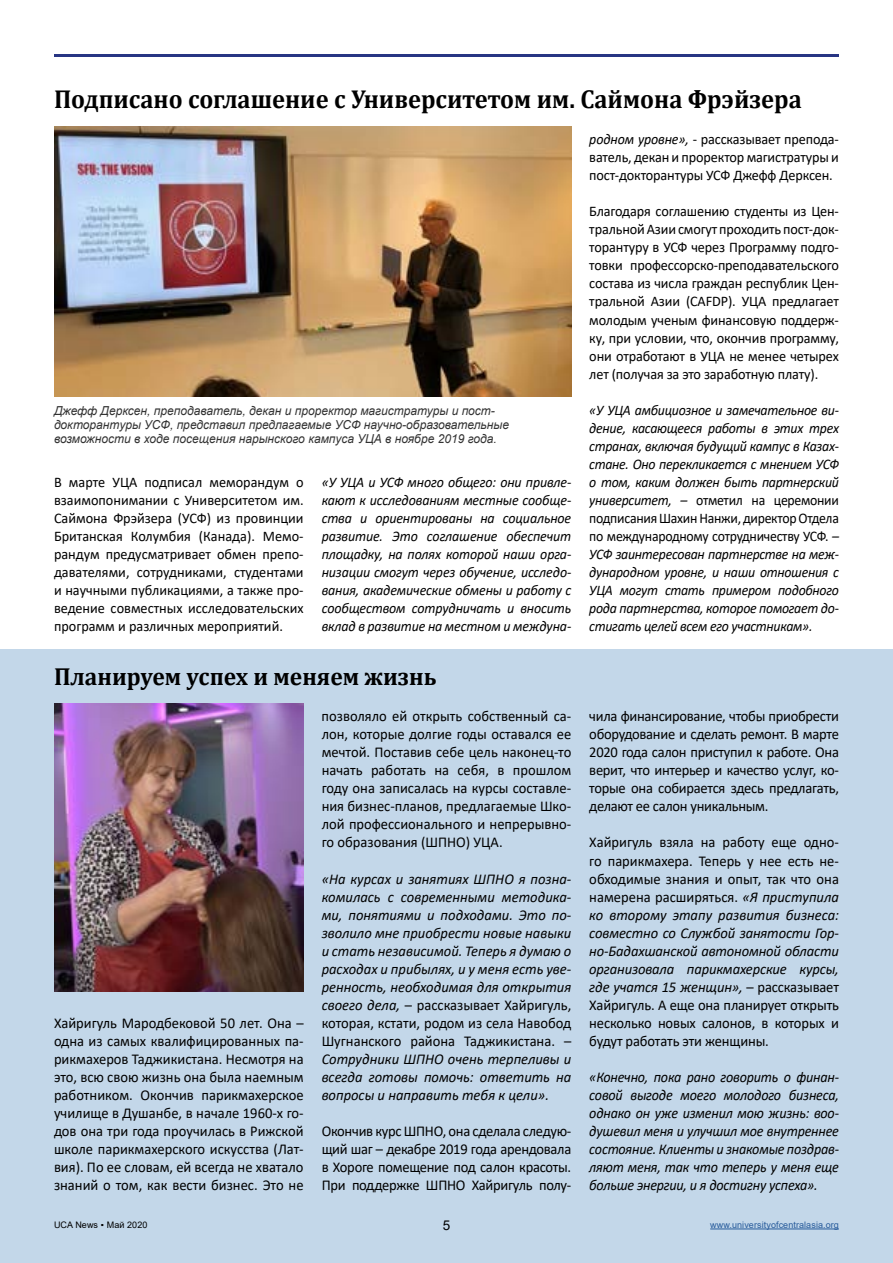
<style>
.page{position:relative;width:893px;height:1263px;background:#fff}
.page>*{position:absolute;margin:0;border:0;box-sizing:border-box;transform-origin:0 0}
.t1{font:700 25.95px "Cambria";color:#000;scale:.94 1}
.t2{font:700 24.75px "Cambria";color:#000;scale:.95 1}
.t3{font:15px/18px "Calibri";letter-spacing:-.01em;color:#000;text-align:justify}
.t4{font:italic 15px/18px "Calibri";color:#000;text-align:justify}
.t5{font:italic 15px/18px "Calibri";color:#000;text-align:justify;scale:.94 1}
.t6{font:14.7px/18px "Calibri";letter-spacing:-.01em;color:#000;text-align:justify}
.t7{font:italic 14.7px/18px "Calibri";letter-spacing:-.02em;color:#000;text-align:justify;scale:.94 1}
.t8{font:italic 14.7px/18px "Calibri";letter-spacing:-.02em;color:#000;text-align:justify;scale:.95 1}
.t9{font:13.5px "Arial";color:#000}
.t10{font:italic 12.3px/14.4px "Arial";color:#333}
.t11{font:9px "Arial";letter-spacing:.01em;color:#275b9b}
.t12{font:9px "Arial";letter-spacing:.01em;color:#000}
.s1{font-style:normal}
.s2{font-style:italic}
</style>
<div class="page">
<hr style="left:54px;top:54px;width:785px;height:3px;background:#283583">
<div style="left:0;top:649px;width:893px;height:614px;background:#c3d7e9"></div>
<img style="left:54px;top:126px;width:517px;height:271px">
<img style="left:54px;top:703px;width:250px;height:289px">
<hr style="left:710px;top:1228px;width:129px;height:1px;background:#275b9b">
<h1 class="t1" style="left:54px;top:81px;width:797px">Подписано соглашение с Университетом им. Саймона Фрэйзера</h1>
<p class="t10" style="left:54px;top:403px;width:457px">Джефф Дерксен, преподаватель, декан и проректор магистратуры и пост&shy;докторантуры УСФ, представил предлагаемые УСФ научно-образовательные возможности в ходе посещения нарынского кампуса УЦА в ноябре 2019 года.</p>
<p class="t6" style="left:54px;top:473px;width:251px">В марте УЦА подписал меморандум о взаимопонимании с Университетом им.<br>Саймона Фрэйзера (УСФ) из провинции Британская Колумбия (Канада). Мемо&shy;рандум предусматривает обмен препо&shy;давателями, сотрудниками, студентами и научными публикациями, а также про&shy;ведение совместных исследовательских программ и различных мероприятий.</p>
<p class="t8" style="left:322px;top:472px;width:264px">«У УЦА и УСФ много общего: они привле&shy;кают к исследованиям местные сообще&shy;ства и ориентированы на социальное развитие. Это соглашение обеспечит площадку, на полях которой наши орга&shy;низации смогут через обучение, исследо&shy;вания, академические обмены и работу с сообществом сотрудничать и вносить вклад в развитие на местном и междуна-</p>
<h2 class="t2" style="left:54px;top:659px;width:404px">Планируем успех и меняем жизнь</h2>
<p class="t3" style="left:54px;top:1013px;width:251px">Хайригуль Мародбековой 50 лет. Она – одна из самых квалифицированных па&shy;рикмахеров Таджикистана. Несмотря на это, всю свою жизнь она была наемным работником. Окончив парикмахерское училище в Душанбе, в начале 1960-х го&shy;дов она три года проучилась в Рижской школе парикмахерского искусства (Лат&shy;вия). По ее словам, ей всегда не хватало знаний о том, как вести бизнес. Это не</p>
<p class="t3" style="left:322px;top:707px;width:251px">позволяло ей открыть собственный са&shy;лон, которые долгие годы оставался ее мечтой. Поставив себе цель наконец-то начать работать на себя, в прошлом году она записалась на курсы составле&shy;ния бизнес-планов, предлагаемые Шко&shy;лой профессионального и непрерывно&shy;го образования (ШПНО) УЦА.</p>
<p class="t4" style="left:322px;top:869px;width:251px">«На курсах и занятиях ШПНО я позна&shy;комилась с современными методика&shy;ми, понятиями и подходами. Это по&shy;зволило мне приобрести новые навыки и стать независимой. Теперь я думаю о расходах и прибылях, и у меня есть уве&shy;ренность, необходимая для открытия своего дела, <span class="s1">– рассказывает Хайригуль, которая, кстати, родом из села Навобод Шугнанского района Таджикистана. –</span></p>
<p class="t4" style="left:322px;top:1049px;width:251px">Сотрудники ШПНО очень терпеливы и всегда готовы помочь: ответить на вопросы и направить тебя к цели».</p>
<p class="t3" style="left:322px;top:1122px;width:251px">Окончив курс ШПНО, она сделала следую&shy;щий шаг – декабре 2019 года арендовала в Хороге помещение под салон красоты.<br>При поддержке ШПНО Хайригуль полу-</p>
<p class="t6" style="left:589px;top:130px;width:251px"><span class="s2">родном уровне»,</span> - рассказывает препода&shy;ватель, декан и проректор магистратуры и пост-докторантуры УСФ Джефф Дерксен.</p>
<p class="t6" style="left:589px;top:202px;width:251px">Благодаря соглашению студенты из Цен&shy;тральной Азии смогут проходить пост-док&shy;торантуру в УСФ через Программу подго&shy;товки профессорско-преподавательского состава из числа граждан республик Цен&shy;тральной Азии (CAFDP). УЦА предлагает молодым ученым финансовую поддерж&shy;ку, при условии, что, окончив программу, они отработают в УЦА не менее четырех лет (получая за это заработную плату).</p>
<p class="t7" style="left:589px;top:400px;width:267px">«У УЦА амбициозное и замечательное ви&shy;дение, касающееся работы в этих трех странах, включая будущий кампус в Казах&shy;стане. Оно перекликается с мнением УСФ о том, каким должен быть партнерский университет, – <span class="s1">отметил на церемонии подписания Шахин Нанжи, директор Отдела по международному сотрудничеству УСФ.</span> – УСФ заинтересован партнерстве на меж&shy;дународном уровне, и наши отношения с УЦА могут стать примером подобного рода партнерства, которое помогает до&shy;стигать целей всем его участникам».</p>
<p class="t3" style="left:589px;top:707px;width:251px">чила финансирование, чтобы приобрести оборудование и сделать ремонт. В марте 2020 года салон приступил к работе. Она верит, что интерьер и качество услуг, ко&shy;торые она собирается здесь предлагать, делают ее салон уникальным.</p>
<p class="t3" style="left:589px;top:833px;width:251px">Хайригуль взяла на работу еще одно&shy;го парикмахера. Теперь у нее есть не&shy;обходимые знания и опыт, так что она намерена расширяться. <span class="s2">«Я приступила ко второму этапу развития бизнеса: совместно со Службой занятости Гор&shy;но-Бадахшанской автономной области организовала парикмахерские курсы, где учатся 15 женщин»,</span> – рассказывает Хайригуль. А еще она планирует открыть несколько новых салонов, в которых и будут работать эти женщины.</p>
<p class="t5" style="left:589px;top:1067px;width:267px">«Конечно, пока рано говорить о финан&shy;совой выгоде моего молодого бизнеса, однако он уже изменил мою жизнь: воо&shy;душевил меня и улучшил мое внутреннее состояние. Клиенты и знакомые поздрав&shy;ляют меня, так что теперь у меня еще больше энергии, и я достигну успеха».</p>
<p class="t12" style="left:54px;top:1218px;width:95px">UCA News ▪ Май 2020</p>
<p class="t9" style="left:443px;top:1215px;width:9px">5</p>
<p class="t11" style="left:710px;top:1218px;width:130px">www.universityofcentralasia.org</p>
</div>
